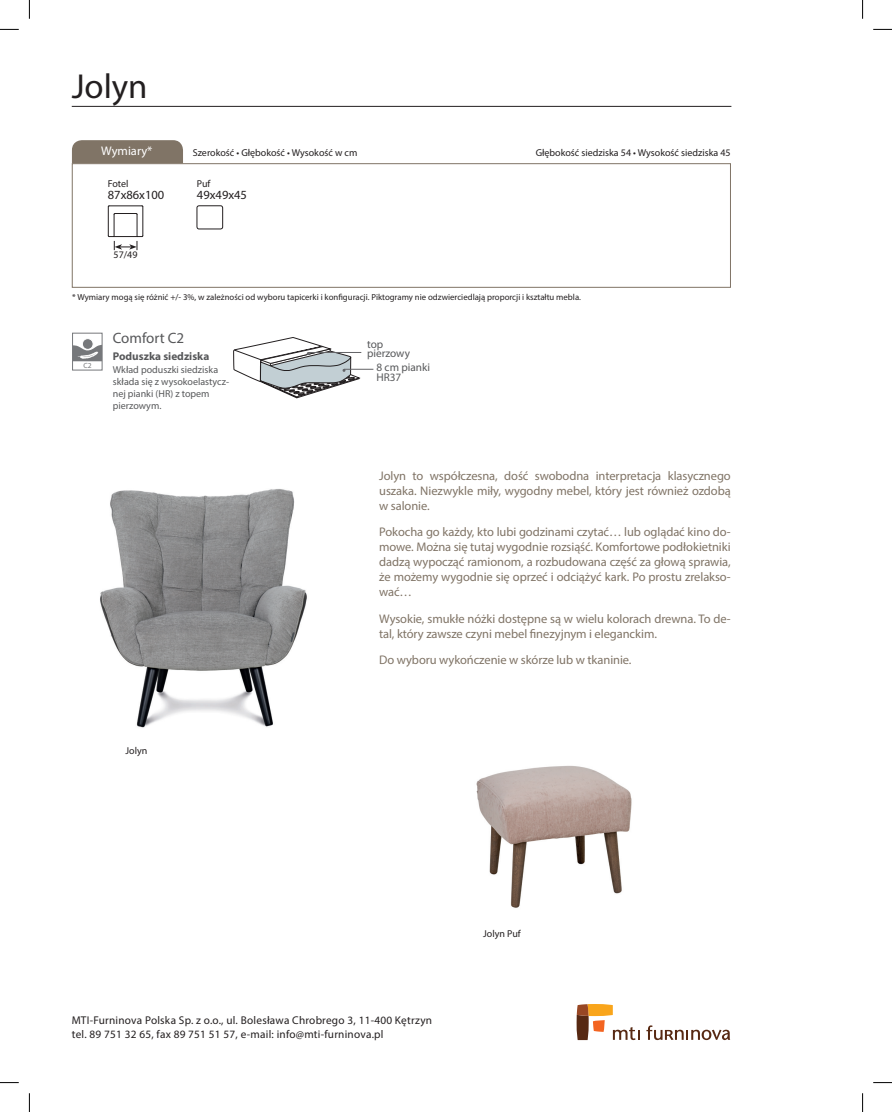
<style>
.page{position:relative;width:892px;height:1112px;background:#fff}
.page>*{position:absolute;margin:0;border:0;box-sizing:border-box;transform-origin:0 0}
.t1{font:34.75px "Myriad Pro";color:#231f20}
.t2{font:15px "Myriad Pro";color:#57585a}
.t3{font:12.5px/15px "Myriad Pro";letter-spacing:-.005em;color:#807466;text-align:justify}
.t4{font:12.5px "Myriad Pro";color:#231f20}
.t5{font:12.5px "Myriad Pro";color:#fff}
.t6{font:11.25px/13.5px "Myriad Pro";letter-spacing:.02em;color:#231f20}
.t7{font:11.25px/8.8px "Myriad Pro";color:#57585a}
.t8{font:700 11.25px "Myriad Pro";color:#57585a}
.t9{font:10px "Myriad Pro";color:#231f20}
.t10{font:10px/12px "Myriad Pro";color:#57585a}
.t11{font:8.75px "Myriad Pro";color:#231f20}
.t12{font:7.5px "Myriad Pro";color:#76787b}
</style>
<div class="page">
<hr style="left:72px;top:106px;width:659px;height:1px;background:#231f20">
<div style="left:72px;top:140px;width:111px;height:23px;background:#807466"></div>
<svg style="left:576px;top:1004px;width:63px;height:35px"></svg>
<svg style="left:646px;top:1025px;width:84px;height:14px"></svg>
<div style="left:72px;top:163px;width:658px;height:124px;border:1px solid #807466"></div>
<img style="left:100px;top:489px;width:207px;height:239px">
<img style="left:476px;top:765px;width:156px;height:143px">
<hr style="left:109px;top:205px;width:33px;height:1px;background:#231f20">
<hr style="left:143px;top:206px;width:1px;height:30px;background:#231f20">
<hr style="left:108px;top:206px;width:1px;height:30px;background:#231f20">
<svg style="left:108px;top:213px;width:35px;height:37px"></svg>
<div style="left:72px;top:333px;width:30px;height:37px;border:1px solid #76787b"></div>
<svg style="left:73px;top:338px;width:29px;height:23px"></svg>
<svg style="left:233px;top:337px;width:140px;height:62px"></svg>
<div style="left:197px;top:205px;width:26px;height:24px;border:1px solid #231f20;border-radius:2px"></div>
<svg style="left:0;top:29px;width:19px;height:1px"></svg>
<svg style="left:873px;top:29px;width:18px;height:1px"></svg>
<svg style="left:0;top:1082px;width:19px;height:1px"></svg>
<svg style="left:873px;top:1082px;width:18px;height:1px"></svg>
<svg style="left:29px;top:0;width:1px;height:19px"></svg>
<svg style="left:29px;top:1093px;width:1px;height:18px"></svg>
<svg style="left:862px;top:0;width:1px;height:19px"></svg>
<svg style="left:862px;top:1093px;width:1px;height:18px"></svg>
<h1 class="t1" style="left:72px;top:65px;width:77px">Jolyn</h1>
<p class="t5" style="left:101px;top:143px;width:53px">Wymiary*</p>
<p class="t9" style="left:193px;top:146px;width:166px">Szerokość • Głębokość • Wysokość w cm</p>
<p class="t9" style="left:535px;top:146px;width:196px">Głębokość siedziska 54 • Wysokość siedziska 45</p>
<p class="t9" style="left:108px;top:177px;width:22px">Fotel</p>
<p class="t4" style="left:108px;top:187px;width:58px">87x86x100</p>
<p class="t9" style="left:114px;top:248px;width:25px">57/49</p>
<p class="t9" style="left:197px;top:177px;width:15px">Puf</p>
<p class="t4" style="left:197px;top:187px;width:52px">49x49x45</p>
<p class="t11" style="left:72px;top:292px;width:510px">* Wymiary mogą się różnić +/- 3%, w zależności od wyboru tapicerki i konfiguracji. Piktogramy nie odzwierciedlają proporcji i kształtu mebla.</p>
<p class="t12" style="left:83px;top:361px;width:10px">C2</p>
<p class="t2" style="left:113px;top:329px;width:73px">Comfort C2</p>
<p class="t8" style="left:113px;top:348px;width:98px">Poduszka siedziska</p>
<p class="t10" style="left:113px;top:363px;width:118px">Wkład poduszki siedziska składa się z wysokoelastycz&shy;nej pianki (HR) z topem pierzowym.</p>
<p class="t9" style="left:126px;top:744px;width:23px">Jolyn</p>
<p class="t7" style="left:367px;top:340px;width:44px">top pierzowy</p>
<p class="t7" style="left:376px;top:362px;width:55px;line-height:10px">8 cm pianki<br>HR37</p>
<p class="t3" style="left:379px;top:468px;width:353px">Jolyn to współczesna, dość swobodna interpretacja klasycznego uszaka. Niezwykle miły, wygodny mebel, który jest również ozdobą w salonie.</p>
<p class="t3" style="left:379px;top:524px;width:353px">Pokocha go każdy, kto lubi godzinami czytać… lub oglądać kino do&shy;mowe. Można się tutaj wygodnie rozsiąść. Komfortowe podłokietniki dadzą wypocząć ramionom, a rozbudowana część za głową sprawia, że możemy wygodnie się oprzeć i odciążyć kark. Po prostu zrelakso&shy;wać…</p>
<p class="t3" style="left:379px;top:610px;width:353px">Wysokie, smukłe nóżki dostępne są w wielu kolorach drewna. To de&shy;tal, który zawsze czyni mebel finezyjnym i eleganckim.</p>
<p class="t3" style="left:379px;top:652px;width:254px">Do wyboru wykończenie w skórze lub w tkaninie.</p>
<p class="t9" style="left:483px;top:927px;width:39px">Jolyn Puf</p>
<p class="t6" style="left:72px;top:1013px;width:362px">MTI-Furninova Polska Sp. z o.o., ul. Bolesława Chrobrego 3, 11-400 Kętrzyn tel. 89 751 32 65, fax 89 751 51 57, e-mail: info@mti-furninova.pl</p>
</div>
